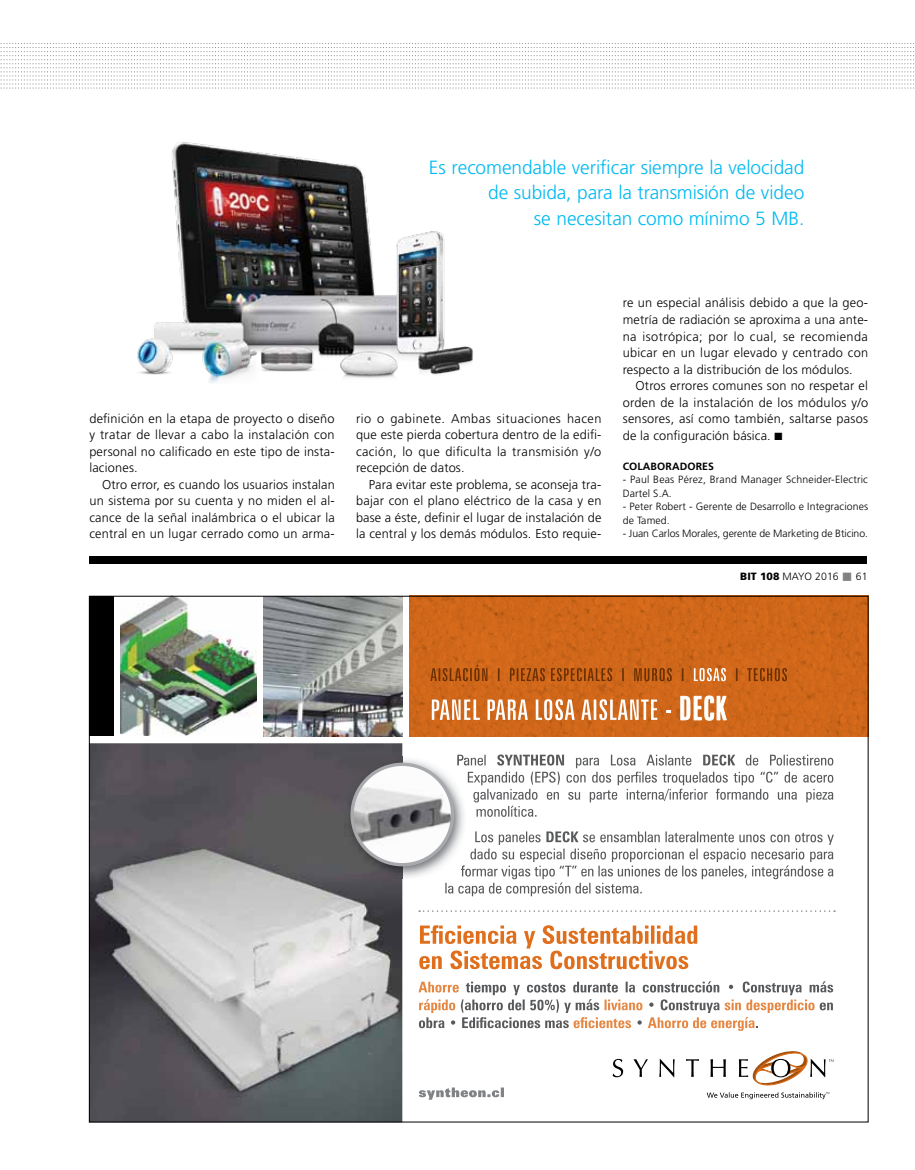
<style>
.page{position:relative;width:915px;height:1170px;background:#fff}
.page>*{position:absolute;margin:0;border:0;box-sizing:border-box;transform-origin:0 0}
.t1{font:300 19.05px/25.5px "Frutiger";letter-spacing:-.005em;color:#00b9f1;text-align:right}
.t2{font:300 12.75px/16.5px "Frutiger";letter-spacing:.02em;color:#000;text-align:justify}
.t3{font:300 10.5px/13.5px "Frutiger";letter-spacing:.01em;color:#000}
.t4{font:700 10.5px "Frutiger";letter-spacing:.01em;color:#000}
.s1{font-weight:900}
.s2{color:#808285}
</style>
<div class="page">
<svg style="left:1px;top:43px;width:911px;height:46px"></svg>
<div style="left:89px;top:556px;width:777px;height:7px;background:#000"></div>
<img style="left:137px;top:142px;width:336px;height:241px">
<img style="left:409px;top:597px;width:457px;height:139px">
<img style="left:91px;top:743px;width:311px;height:377px">
<img style="left:121px;top:597px;width:135px;height:138px">
<img style="left:263px;top:597px;width:139px;height:139px">
<svg style="left:680px;top:695px;width:46px;height:25px"></svg>
<svg style="left:431px;top:699px;width:239px;height:21px"></svg>
<svg style="left:735px;top:668px;width:51px;height:13px"></svg>
<svg style="left:693px;top:668px;width:32px;height:13px"></svg>
<svg style="left:430px;top:665px;width:253px;height:16px;background:#b35712"></svg>
<svg style="left:612px;top:1051px;width:221px;height:48px"></svg>
<svg style="left:418px;top:981px;width:414px;height:49px"></svg>
<svg style="left:419px;top:925px;width:278px;height:44px"></svg>
<div style="left:89px;top:595px;width:25px;height:140px;background:#000"></div>
<svg style="left:419px;top:910px;width:415px;height:1px"></svg>
<img style="left:344px;top:756px;width:120px;height:122px">
<svg style="left:445px;top:831px;width:388px;height:65px"></svg>
<svg style="left:457px;top:754px;width:376px;height:62px"></svg>
<img style="left:352px;top:764px;width:99px;height:100px">
<div style="left:350px;top:762px;width:104px;height:104px;border:3px solid #a7a9ac;border-radius:50%"></div>
<svg style="left:419px;top:1087px;width:85px;height:12px"></svg>
<h1 class="t1" style="left:429px;top:154px;width:377px">Es recomendable verificar siempre la velocidad de subida, para la transmisión de video<br>se necesitan como mínimo 5 M B.</h1>
<p class="t2" style="left:89px;top:410px;width:247px">definición en la etapa de proyecto o diseño y tratar de llevar a cabo la instalación con personal no calificado en este tipo de insta&shy;laciones.</p>
<p class="t2" style="left:89px;top:476px;width:247px;text-indent:13px">Otro error, es cuando los usuarios instalan un sistema por su cuenta y no miden el al&shy;cance de la señal inalámbrica o el ubicar la central en un lugar cerrado como un arma-</p>
<p class="t2" style="left:356px;top:410px;width:247px">rio o gabinete. Ambas situaciones hacen que este pierda cobertura dentro de la edifi&shy;cación, lo que dificulta la transmisión y/o recepción de datos.</p>
<p class="t2" style="left:356px;top:476px;width:247px;text-indent:13px">Para evitar este problema, se aconseja tra&shy;bajar con el plano eléctrico de la casa y en base a éste, definir el lugar de instalación de la central y los demás módulos. Esto requie-</p>
<p class="t2" style="left:622px;top:295px;width:247px">re un especial análisis debido a que la geo&shy;metría de radiación se aproxima a una ante&shy;na isotrópica; por lo cual, se recomienda ubicar en un lugar elevado y centrado con respecto a la distribución de los módulos.</p>
<p class="t2" style="left:622px;top:377px;width:247px;text-indent:13px">Otros errores comunes son no respetar el orden de la instalación de los módulos y/o sensores, así como también, saltarse pasos de la configuración básica. ■</p>
<p class="t4" style="left:622px;top:459px;width:93px">COLABORADORES</p>
<p class="t3" style="left:622px;top:472px;width:247px">- Paul Beas Pérez, Brand Manager Schneider-Electric<br>Dartel S.A.</p>
<p class="t3" style="left:622px;top:499px;width:247px">- Peter Robert - Gerente de Desarrollo e Integraciones de Tamed.</p>
<p class="t3" style="left:622px;top:526px;width:247px">- Juan Carlos Morales, gerente de Marketing de Bticino.</p>
<p class="t3" style="left:740px;top:570px;width:129px"><span class="s1">BIT 108</span> mayo 2016 <span class="s2">■</span> 61</p>
</div>
